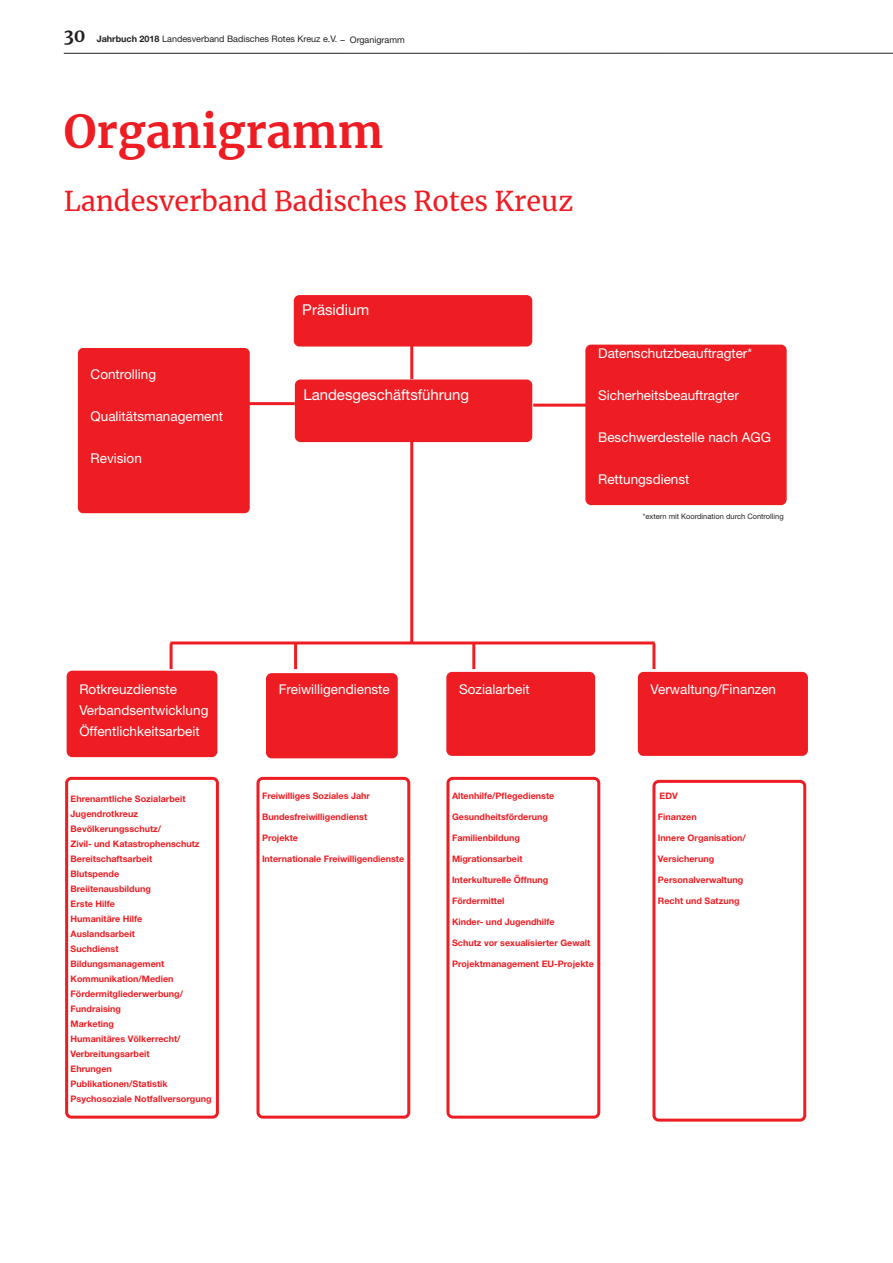
<style>
.page{position:relative;width:893px;height:1263px;background:#fff}
.page>*{position:absolute;margin:0;border:0;box-sizing:border-box;transform-origin:0 0}
.t1{font:700 45px "Merriweather";color:#ee1d23}
.t2{font:27px "Merriweather";color:#ee1d23}
.t3{font:15px "Helvetica Neue";color:#fff}
.t4{font:13.5px/21px "Helvetica Neue";color:#fff}
.t5{font:700 9px/15px "Helvetica Neue";color:#ee1d23}
.t6{font:9px "Helvetica Neue";color:#231f20}
.t7{font:7.5px "Helvetica Neue";color:#231f20}
.s1{font-family:"Merriweather";font-weight:700;font-size:18px}
.s2{font-weight:700}
</style>
<div class="page">
<hr style="left:64px;top:53px;width:829px;height:1px;background:#231f20">
<div style="left:294px;top:295px;width:238px;height:51px;background:#ee1d23;border-radius:6px"></div>
<div style="left:295px;top:379px;width:237px;height:63px;background:#ee1d23;border-radius:6px"></div>
<hr style="left:410px;top:343px;width:3px;height:36px;background:#ee1d23">
<hr style="left:410px;top:441px;width:3px;height:201px;background:#ee1d23">
<hr style="left:170px;top:641px;width:485px;height:3px;background:#ee1d23">
<hr style="left:170px;top:644px;width:3px;height:25px;background:#ee1d23">
<hr style="left:294px;top:644px;width:3px;height:25px;background:#ee1d23">
<hr style="left:472px;top:644px;width:3px;height:25px;background:#ee1d23">
<hr style="left:652px;top:644px;width:3px;height:25px;background:#ee1d23">
<hr style="left:533px;top:404px;width:58px;height:3px;background:#ee1d23">
<hr style="left:247px;top:402px;width:48px;height:3px;background:#ee1d23">
<div style="left:78px;top:348px;width:172px;height:165px;background:#ee1d23;border-radius:5px"></div>
<div style="left:585px;top:345px;width:202px;height:160px;background:#ee1d23;border-radius:6px"></div>
<div style="left:67px;top:671px;width:150px;height:86px;background:#ee1d23;border-radius:6px"></div>
<div style="left:266px;top:673px;width:132px;height:85px;background:#ee1d23;border-radius:6px"></div>
<div style="left:446px;top:672px;width:149px;height:84px;background:#ee1d23;border-radius:6px"></div>
<div style="left:638px;top:672px;width:170px;height:84px;background:#ee1d23;border-radius:6px"></div>
<div style="left:65px;top:777px;width:154px;height:341px;border:3px solid #ee1d23;border-radius:5px"></div>
<div style="left:256px;top:777px;width:154px;height:341px;border:3px solid #ee1d23;border-radius:5px"></div>
<div style="left:446px;top:777px;width:154px;height:341px;border:3px solid #ee1d23;border-radius:5px"></div>
<div style="left:652px;top:780px;width:154px;height:341px;border:3px solid #ee1d23;border-radius:5px"></div>
<p class="t6" style="left:64px;top:34px;width:343px"><span class="s1">30</span> <span class="s2">Jahrbuch 2018</span> Landesverband Badisches Rotes Kreuz e.V. – Organigramm</p>
<h1 class="t1" style="left:64px;top:101px;width:321px">Organigramm</h1>
<h2 class="t2" style="left:64px;top:183px;width:511px">Landesverband Badisches Rotes Kreuz</h2>
<h3 class="t4" style="left:91px;top:364px;width:67px">Controlling</h3>
<h3 class="t4" style="left:91px;top:406px;width:134px">Qualitätsmanagement</h3>
<h3 class="t4" style="left:91px;top:448px;width:53px">Revision</h3>
<h3 class="t3" style="left:302px;top:301px;width:68px">Präsidium</h3>
<h3 class="t3" style="left:303px;top:385px;width:167px">Landesgeschäftsführung</h3>
<h3 class="t4" style="left:598px;top:343px;width:156px">Datenschutzbeauftragter*</h3>
<h3 class="t4" style="left:598px;top:385px;width:142px">Sicherheitsbeauftragter</h3>
<h3 class="t4" style="left:598px;top:427px;width:174px">Beschwerdestelle nach AGG</h3>
<h3 class="t4" style="left:598px;top:469px;width:93px">Rettungsdienst</h3>
<p class="t7" style="left:643px;top:512px;width:142px">*extern mit Koordination durch Controlling</p>
<h3 class="t4" style="left:79px;top:679px;width:131px">Rotkreuzdienste<br>Verbandsentwicklung<br>Öffentlichkeitsarbeit</h3>
<h3 class="t4" style="left:279px;top:679px;width:112px">Freiwilligendienste</h3>
<h3 class="t4" style="left:459px;top:679px;width:72px">Sozialarbeit</h3>
<h3 class="t4" style="left:651px;top:679px;width:127px">Verwaltung/Finanzen</h3>
<p class="t5" style="left:71px;top:791px;width:142px">Ehrenamtliche Sozialarbeit<br>Jugendrotkreuz<br>Bevölkerungsschutz/<br>Zivil- und Katastrophenschutz<br>Bereitschaftsarbeit<br>Blutspende<br>Breiitenausbildung<br>Erste Hilfe<br>Humanitäre Hilfe<br>Auslandsarbeit<br>Suchdienst<br>Bildungsmanagement<br>Kommunikation/Medien<br>Fördermitgliederwerbung/<br>Fundraising<br>Marketing<br>Humanitäres Völkerrecht/<br>Verbreitungsarbeit<br>Ehrungen<br>Publikationen/Statistik<br>Psychosoziale Notfallversorgung</p>
<p class="t5" style="left:262px;top:788px;width:110px">Freiwilliges Soziales Jahr</p>
<p class="t5" style="left:262px;top:809px;width:107px">Bundesfreiwilligendienst</p>
<p class="t5" style="left:262px;top:830px;width:38px">Projekte</p>
<p class="t5" style="left:262px;top:851px;width:144px">Internationale Freiwilligendienste</p>
<p class="t5" style="left:452px;top:788px;width:104px">Altenhilfe/Pflegedienste</p>
<p class="t5" style="left:452px;top:809px;width:98px">Gesundheitsförderung</p>
<p class="t5" style="left:452px;top:830px;width:69px">Familienbildung</p>
<p class="t5" style="left:452px;top:851px;width:72px">Migrationsarbeit</p>
<p class="t5" style="left:452px;top:872px;width:98px">Interkulturelle Öffnung</p>
<p class="t5" style="left:452px;top:893px;width:54px">Fördermittel</p>
<p class="t5" style="left:452px;top:914px;width:104px">Kinder- und Jugendhilfe</p>
<p class="t5" style="left:452px;top:935px;width:140px">Schutz vor sexualisierter Gewalt</p>
<p class="t5" style="left:452px;top:956px;width:143px">Projektmanagement EU-Projekte</p>
<p class="t5" style="left:660px;top:788px;width:20px">EDV</p>
<p class="t5" style="left:658px;top:809px;width:40px">Finanzen</p>
<p class="t5" style="left:658px;top:830px;width:89px">Innere Organisation/</p>
<p class="t5" style="left:658px;top:851px;width:58px">Versicherung</p>
<p class="t5" style="left:658px;top:872px;width:87px">Personalverwaltung</p>
<p class="t5" style="left:658px;top:893px;width:83px">Recht und Satzung</p>
</div>
